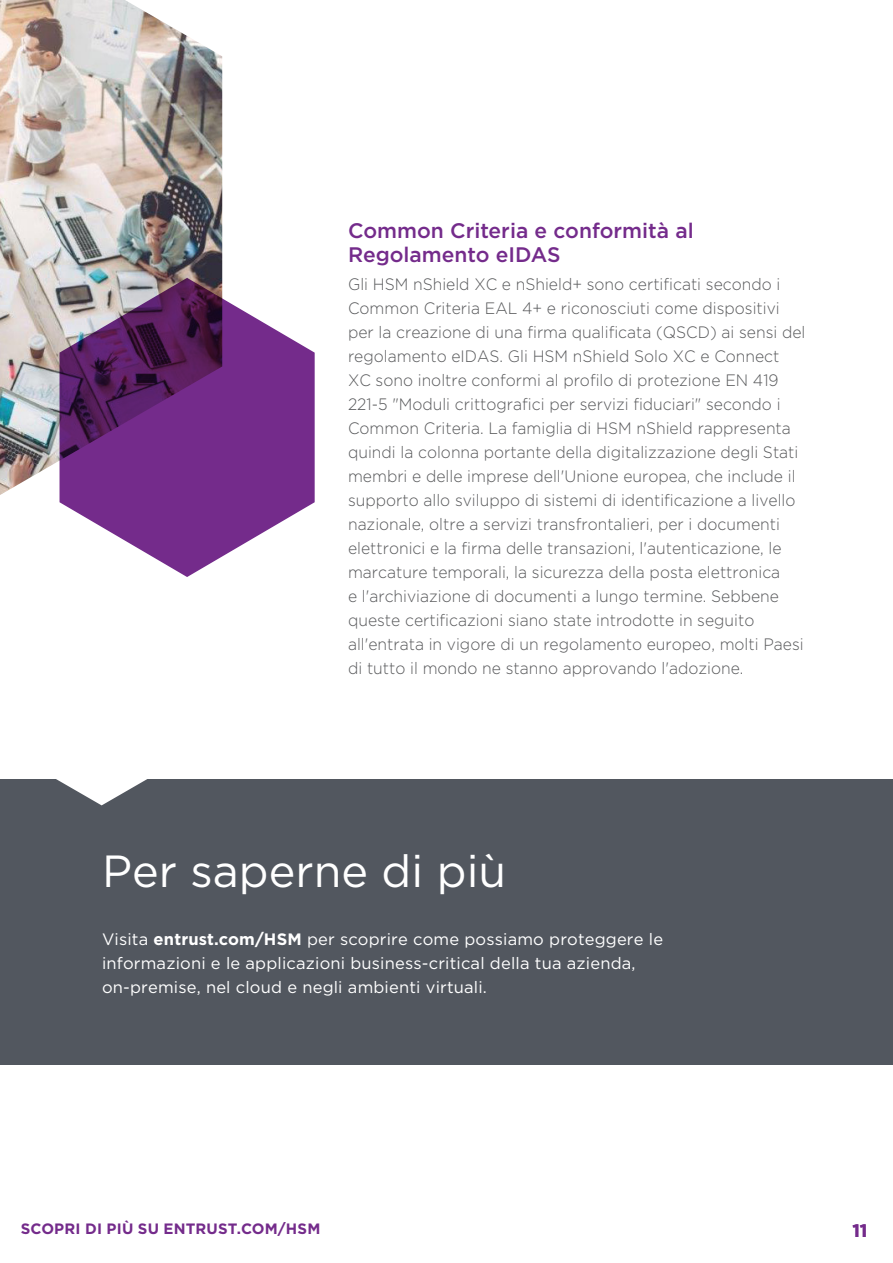
<style>
.page{position:relative;width:893px;height:1263px;background:#fff}
.page>*{position:absolute;margin:0;border:0;box-sizing:border-box;transform-origin:0 0}
.PAge_Title{font:45px "Gotham";color:#fff}
._3_Header{font:500 21px/24px "Gotham";color:#742b8b}
.t1{font:700 18px "Gotham";color:#742b8b}
._4_Body_Text{font:300 16.5px/24px "Gotham";color:#57585a;scale:.95 1}
._4_Body_Text-2{font:16.5px/24px "Gotham";letter-spacing:.01em;color:#fff}
.t2{font:700 15px "Gotham";letter-spacing:.015em;color:#742b8b}
.s1{font-weight:700}
</style>
<div class="page">
<img style="left:0;top:0;width:222px;height:496px">
<div style="left:0;top:779px;width:893px;height:286px;background:#52575f"></div>
<svg style="left:56px;top:779px;width:91px;height:26px"></svg>
<svg style="left:60px;top:278px;width:255px;height:299px;fill:#742b8b"></svg>
<p class="_3_Header" style="left:348px;top:218px;width:347px">Common Criteria e conformità al<br>Regolamento eIDAS</p>
<p class="_4_Body_Text" style="left:348px;top:272px;width:483px">Gli HSM nShield XC e nShield+ sono certificati secondo i Common Criteria EAL 4+ e riconosciuti come dispositivi per la creazione di una firma qualificata (QSCD) ai sensi del regolamento eIDAS. Gli HSM nShield Solo XC e Connect XC sono inoltre conformi al profilo di protezione EN 419<br>221-5 "Moduli crittografici per servizi fiduciari" secondo i Common Criteria. La famiglia di HSM nShield rappresenta quindi la colonna portante della digitalizzazione degli Stati membri e delle imprese dell'Unione europea, che include il supporto allo sviluppo di sistemi di identificazione a livello nazionale, oltre a servizi transfrontalieri, per i documenti elettronici e la firma delle transazioni, l'autenticazione, le marcature temporali, la sicurezza della posta elettronica<br>e l'archiviazione di documenti a lungo termine. Sebbene queste certificazioni siano state introdotte in seguito all'entrata in vigore di un regolamento europeo, molti Paesi di tutto il mondo ne stanno approvando l'adozione.</p>
<p class="PAge_Title" style="left:102px;top:844px;width:406px">Per saperne di più</p>
<p class="_4_Body_Text-2" style="left:102px;top:927px;width:563px">Visita <span class="s1">entrust.com/HSM</span> per scoprire come possiamo proteggere le informazioni e le applicazioni business-critical della tua azienda, on-premise, nel cloud e negli ambienti virtuali.</p>
<p class="t2" style="left:21px;top:1219px;width:301px">SCOPRI DI PIÙ SU ENTRUST.COM/HSM</p>
<p class="t1" style="left:852px;top:1218px;width:17px">11</p>
</div>
